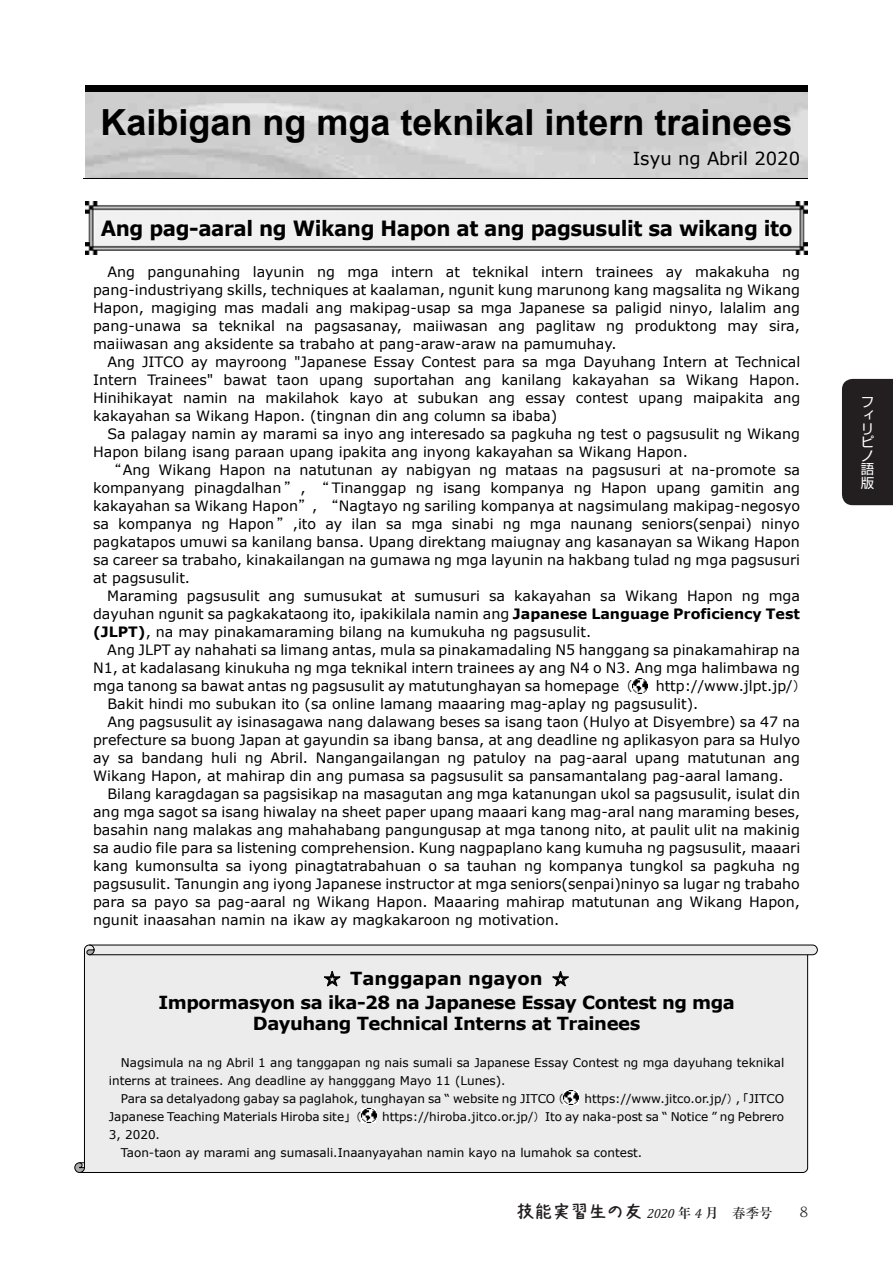
<style>
.page{position:relative;width:893px;height:1263px;background:#fff}
.page>*{position:absolute;margin:0;border:0;box-sizing:border-box;transform-origin:0 0}
.t1{font:700 36px "Arial";color:#000}
.t2{font:700 21px "Verdana";letter-spacing:-.02em;color:#000;scale:.95 1}
.t3{font:700 18px/22.6px "Verdana";letter-spacing:-.025em;color:#000;text-align:center}
.t4{font:18px "Rii Tegaki N R";color:#231f20}
.t5{font:18px "Verdana";color:#000}
.t6{font:14.25px/18px "Verdana";color:#000;text-align:justify}
.t7{font:13.5px/13.5px "Shin Go Pro";color:#fff}
.t8{font:12px/18px "Verdana";color:#000}
.s1{font-family:"MS Gothic"}
.s2{font-weight:700}
.s3{font-family:"MS Gothic";font-weight:400}
.s4{font-family:"Cambria";font-style:italic;font-size:13.5px}
.s5{font-family:"Ryumin Pr 6";font-weight:700;font-size:13.5px}
.s6{font-family:"Ryumin Pr 6";font-weight:500;font-size:13.5px}
.s7{font-family:"UD Reimin Pr 6";font-size:13.5px}
</style>
<div class="page">
<img style="left:85px;top:90px;width:722px;height:89px">
<div style="left:74px;top:944px;width:744px;height:229px;background:#ececec"></div>
<svg style="left:86px;top:944px;width:9px;height:11px"></svg>
<hr style="left:89px;top:954px;width:719px;height:1px;background:#000">
<svg style="left:75px;top:1162px;width:10px;height:11px"></svg>
<img style="left:85px;top:201px;width:723px;height:54px">
<div style="left:85px;top:85px;width:723px;height:5px;background:#000"></div>
<hr style="left:85px;top:91px;width:723px;height:1px;background:#000">
<hr style="left:84px;top:179px;width:724px;height:1px;background:#000">
<img style="left:633px;top:678px;width:14px;height:15px">
<svg style="left:323px;top:970px;width:18px;height:17px"></svg>
<svg style="left:551px;top:970px;width:19px;height:17px"></svg>
<img style="left:564px;top:1090px;width:14px;height:15px">
<img style="left:361px;top:1108px;width:15px;height:15px">
<div style="left:842px;top:379px;width:51px;height:126px;background:#231f20"></div>
<h1 class="t1" style="left:100px;top:97px;width:694px">Kaibigan ng mga teknikal intern trainees</h1>
<p class="t5" style="left:633px;top:146px;width:169px">Isyu ng Abril 2020</p>
<h2 class="t2" style="left:101px;top:214px;width:730px">Ang pag-aaral ng Wikang Hapon at ang pagsusulit sa wikang ito</h2>
<p class="t6" style="left:93px;top:262px;width:709px;text-indent:14px">Ang pangunahing layunin ng mga intern at teknikal intern trainees ay makakuha ng pang-industriyang skills, techniques at kaalaman, ngunit kung marunong kang magsalita ng Wikang Hapon, magiging mas madali ang makipag-usap sa mga Japanese sa paligid ninyo, lalalim ang pang-unawa sa teknikal na pagsasanay, maiiwasan ang paglitaw ng produktong may sira, maiiwasan ang aksidente sa trabaho at pang-araw-araw na pamumuhay.</p>
<p class="t6" style="left:93px;top:352px;width:709px;text-indent:14px">Ang JITCO ay mayroong "Japanese Essay Contest para sa mga Dayuhang Intern at Technical Intern Trainees" bawat taon upang suportahan ang kanilang kakayahan sa Wikang Hapon.<br>Hinihikayat namin na makilahok kayo at subukan ang essay contest upang maipakita ang kakayahan sa Wikang Hapon. (tingnan din ang column sa ibaba)</p>
<p class="t6" style="left:93px;top:424px;width:708px;text-indent:14px">Sa palagay namin ay marami sa inyo ang interesado sa pagkuha ng test o pagsusulit ng Wikang<br>Hapon bilang isang paraan upang ipakita ang inyong kakayahan sa Wikang Hapon.</p>
<p class="t6" style="left:93px;top:460px;width:709px;text-indent:14px"><span class="s1">“</span>Ang Wikang Hapon na natutunan ay nabigyan ng mataas na pagsusuri at na-promote sa kompanyang pinagdalhan <span class="s1">”</span> , <span class="s1">“</span> Tinanggap ng isang kompanya ng Hapon upang gamitin ang kakayahan sa Wikang Hapon<span class="s1">”</span>, <span class="s1">“</span>Nagtayo ng sariling kompanya at nagsimulang makipag-negosyo sa kompanya ng Hapon<span class="s1">”</span>,ito ay ilan sa mga sinabi ng mga naunang seniors(senpai) ninyo pagkatapos umuwi sa kanilang bansa. Upang direktang maiugnay ang kasanayan sa Wikang Hapon sa career sa trabaho, kinakailangan na gumawa ng mga layunin na hakbang tulad ng mga pagsusuri at pagsusulit.</p>
<p class="t6" style="left:93px;top:586px;width:708px;text-indent:14px">Maraming pagsusulit ang sumusukat at sumusuri sa kakayahan sa Wikang Hapon ng mga dayuhan ngunit sa pagkakataong ito, ipakikilala namin ang <span class="s2">Japanese Language Proficiency Test (JLPT)</span>, na may pinakamaraming bilang na kumukuha ng pagsusulit.</p>
<p class="t6" style="left:93px;top:640px;width:709px;text-indent:14px">Ang JLPT ay nahahati sa limang antas, mula sa pinakamadaling N5 hanggang sa pinakamahirap na N1, at kadalasang kinukuha ng mga teknikal intern trainees ay ang N4 o N3. Ang mga halimbawa ng mga tanong sa bawat antas ng pagsusulit ay matutunghayan sa homepage<span class="s1">（</span></p>
<p class="t6" style="left:656px;top:676px;width:153px">http://www.jlpt.jp/<span class="s1">）</span></p>
<p class="t6" style="left:107px;top:694px;width:593px">Bakit hindi mo subukan ito (sa online lamang maaaring mag-aplay ng pagsusulit).</p>
<p class="t6" style="left:107px;top:712px;width:694px">Ang pagsusulit ay isinasagawa nang dalawang beses sa isang taon (Hulyo at Disyembre) sa 47 na</p>
<p class="t6" style="left:93px;top:730px;width:708px">prefecture sa buong Japan at gayundin sa ibang bansa, at ang deadline ng aplikasyon para sa Hulyo</p>
<p class="t6" style="left:93px;top:748px;width:708px">ay sa bandang huli ng Abril. Nangangailangan ng patuloy na pag-aaral upang matutunan ang</p>
<p class="t6" style="left:93px;top:766px;width:692px">Wikang Hapon, at mahirap din ang pumasa sa pagsusulit sa pansamantalang pag-aaral lamang.</p>
<p class="t6" style="left:107px;top:784px;width:694px">Bilang karagdagan sa pagsisikap na masagutan ang mga katanungan ukol sa pagsusulit, isulat din</p>
<p class="t6" style="left:93px;top:802px;width:709px">ang mga sagot sa isang hiwalay na sheet paper upang maaari kang mag-aral nang maraming beses,</p>
<p class="t6" style="left:93px;top:820px;width:708px">basahin nang malakas ang mahahabang pangungusap at mga tanong nito, at paulit ulit na makinig</p>
<p class="t6" style="left:93px;top:838px;width:709px">sa audio file para sa listening comprehension. Kung nagpaplano kang kumuha ng pagsusulit, maaari</p>
<p class="t6" style="left:93px;top:856px;width:708px">kang kumonsulta sa iyong pinagtatrabahuan o sa tauhan ng kompanya tungkol sa pagkuha ng</p>
<p class="t6" style="left:93px;top:874px;width:708px">pagsusulit. Tanungin ang iyong Japanese instructor at mga seniors(senpai)ninyo sa lugar ng trabaho</p>
<p class="t6" style="left:93px;top:892px;width:709px">para sa payo sa pag-aaral ng Wikang Hapon. Maaaring mahirap matutunan ang Wikang Hapon,</p>
<p class="t6" style="left:93px;top:910px;width:468px">ngunit inaasahan namin na ikaw ay magkakaroon ng motivation.</p>
<p class="t3" style="left:158px;top:967px;width:578px"><span class="s3">☆</span> Tanggapan ngayon <span class="s3">☆<br></span>Impormasyon sa ika-28 na Japanese Essay Contest ng mga<br>Dayuhang Technical Interns at Trainees</p>
<p class="t8" style="left:121px;top:1053px;width:665px">Nagsimula na ng Abril 1 ang tanggapan ng nais sumali sa Japanese Essay Contest ng mga dayuhang teknikal</p>
<p class="t8" style="left:109px;top:1071px;width:398px">interns at trainees. Ang deadline ay hangggang Mayo 11 (Lunes).</p>
<p class="t8" style="left:121px;top:1089px;width:445px">Para sa detalyadong gabay sa paglahok, tunghayan sa “ website ng JITCO<span class="s1">（</span></p>
<p class="t8" style="left:584px;top:1089px;width:201px">https://www.jitco.or.jp/<span class="s1">）</span>,<span class="s1">「</span>JITCO</p>
<p class="t8" style="left:109px;top:1107px;width:254px">Japanese Teaching Materials Hiroba site<span class="s1">」（</span></p>
<p class="t8" style="left:382px;top:1107px;width:404px">https://hiroba.jitco.or.jp/<span class="s1">）</span>Ito ay naka-post sa “ Notice ” ng Pebrero</p>
<p class="t8" style="left:121px;top:1125px;width:523px;text-indent:-12px">3, 2020.<br>Taon-taon ay marami ang sumasali.Inaanyayahan namin kayo na lumahok sa contest.</p>
<p class="t4" style="left:517px;top:1202px;width:293px">技能実習生の友 <span class="s4">2020</span> <span class="s5">年</span> <span class="s4">4</span> <span class="s5">月</span> <span class="s6">春季号　　</span><span class="s7">8</span></p>
<p class="t7" style="left:861px;top:393px;width:15px">フィリピノ語版</p>
</div>
